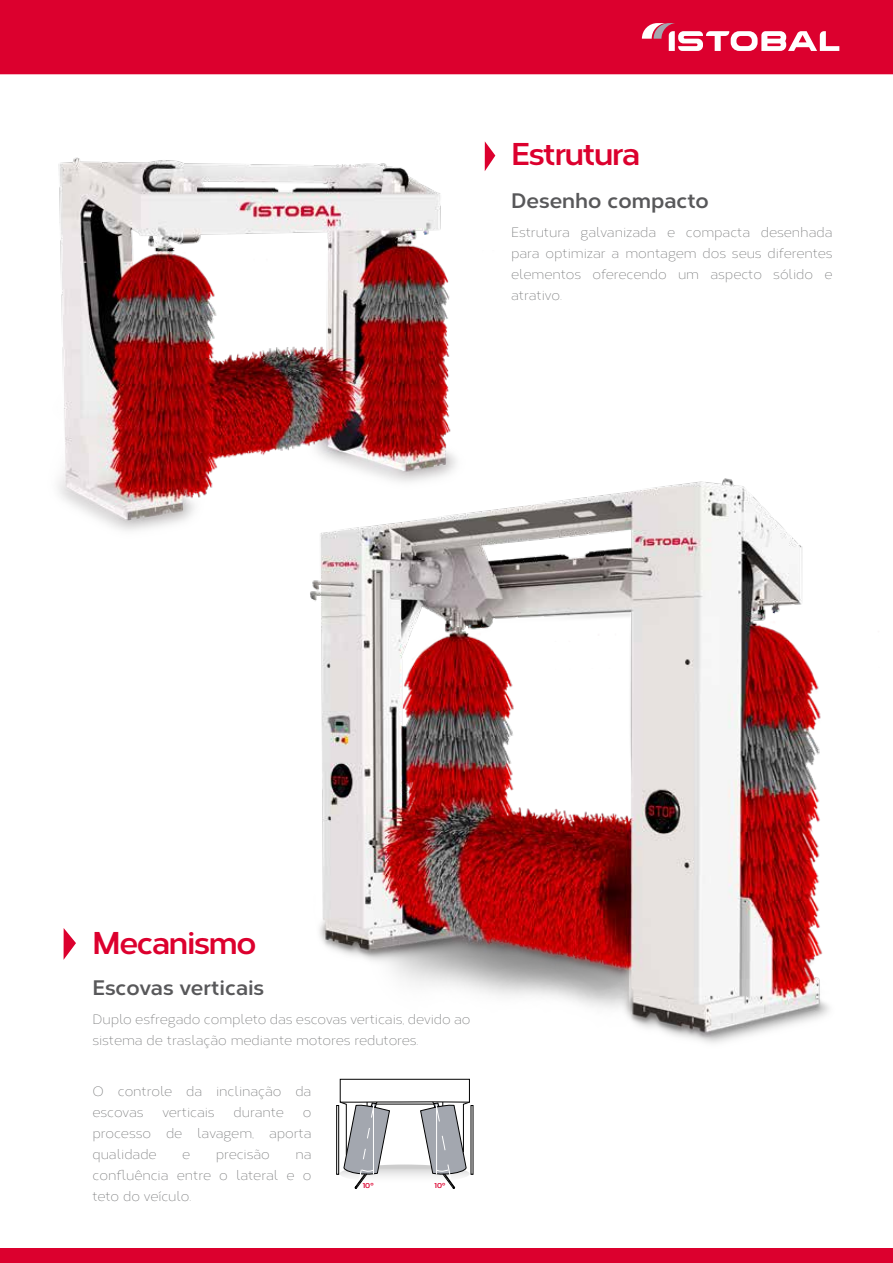
<style>
.page{position:relative;width:893px;height:1263px;background:#fff}
.page>*{position:absolute;margin:0;border:0;box-sizing:border-box;transform-origin:0 0}
.t1{font:700 31.5px "Corbert";letter-spacing:-.04em;color:#dc002e}
.t2{font:700 21px "Corbert";color:#58585a}
.t3{font:300 13.5px/21px "Corbert";letter-spacing:-.005em;color:#707172;text-align:justify}
.t4{font:700 7.2px "Corbert";letter-spacing:-.02em;color:#dc002e}
</style>
<div class="page">
<img style="left:58px;top:157px;width:393px;height:374px">
<svg style="left:484px;top:141px;width:12px;height:30px"></svg>
<svg style="left:63px;top:928px;width:13px;height:32px"></svg>
<div style="left:337px;top:1105px;width:2px;height:69px;border:1px solid #000"></div>
<svg style="left:340px;top:1079px;width:130px;height:109px"></svg>
<div style="left:0;top:1248px;width:893px;height:15px;background:#dc002e"></div>
<div style="left:0;top:0;width:893px;height:74px;background:#dc002e"></div>
<svg style="left:642px;top:23px;width:197px;height:28px"></svg>
<img style="left:229px;top:435px;width:601px;height:608px">
<h1 class="t1" style="left:511px;top:130px;width:131px">Estrutura</h1>
<h2 class="t2" style="left:511px;top:184px;width:199px">Desenho compacto</h2>
<p class="t3" style="left:511px;top:221px;width:323px">Estrutura galvanizada e compacta desenhada para optimizar a montagem dos seus diferentes elementos oferecendo um aspecto sólido e atrativo.</p>
<h1 class="t1" style="left:92px;top:918px;width:165px">Mecanismo</h1>
<h2 class="t2" style="left:92px;top:971px;width:173px">Escovas verticais</h2>
<p class="t3" style="left:92px;top:1008px;width:380px">Duplo esfregado completo das escovas verticais, devido ao sistema de traslação mediante motores redutores.</p>
<p class="t3" style="left:92px;top:1080px;width:220px">O controle da inclinação da escovas</p>
<p class="t3" style="left:162px;top:1101px;width:54px">verticais</p>
<p class="t3" style="left:234px;top:1101px;width:52px">durante</p>
<p class="t3" style="left:92px;top:1101px;width:221px;text-indent:210px">o processo de lavagem, aporta qualidade</p>
<p class="t3" style="left:182px;top:1143px;width:10px">e</p>
<p class="t3" style="left:216px;top:1143px;width:56px">precisão</p>
<p class="t3" style="left:92px;top:1143px;width:221px;text-indent:203px">na confluência entre o lateral e o teto do veículo.</p>
<p class="t4" style="left:363px;top:1179px;width:13px">10º</p>
<p class="t4" style="left:435px;top:1179px;width:13px">10º</p>
</div>
